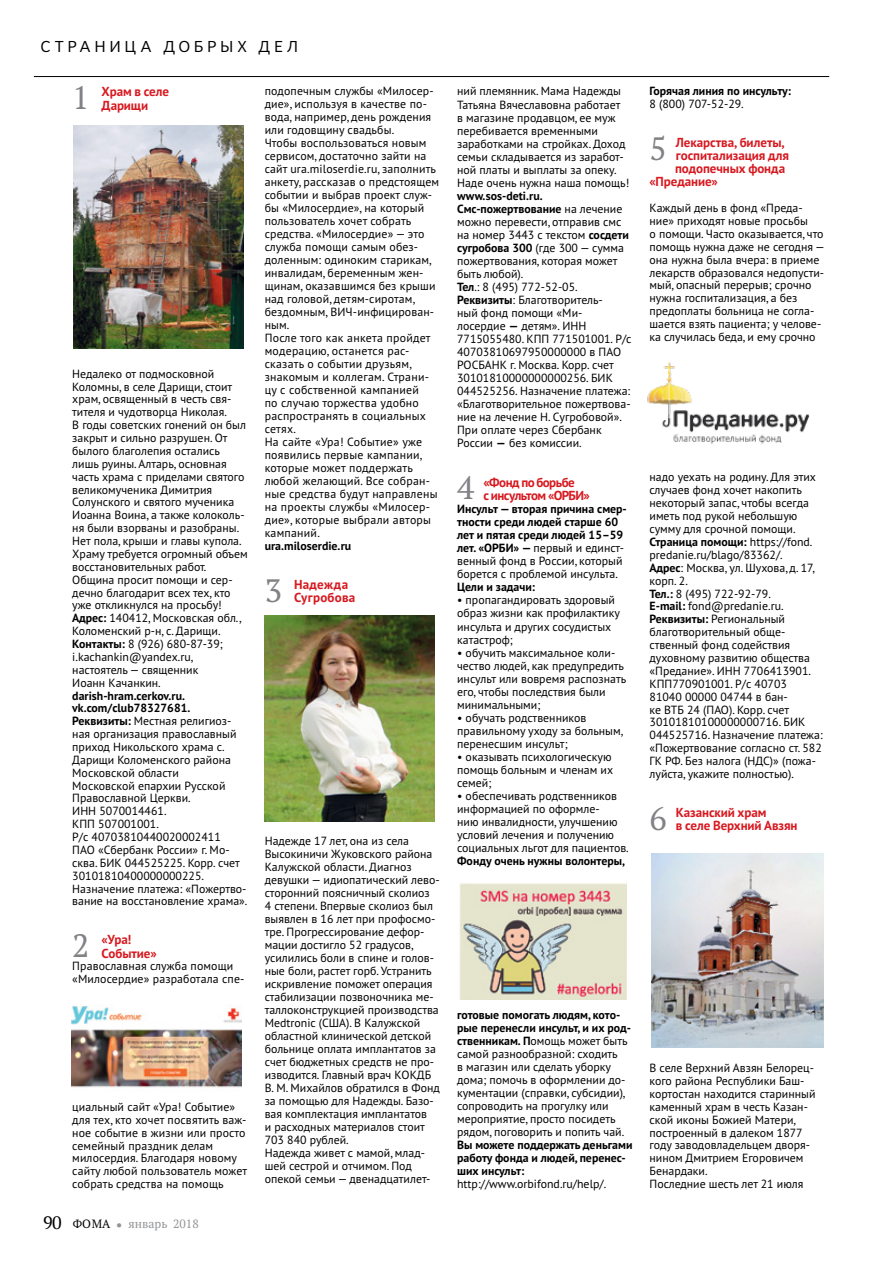
<style>
.page{position:relative;width:893px;height:1263px;background:#fff}
.page>*{position:absolute;margin:0;border:0;box-sizing:border-box;transform-origin:0 0}
.t1{font:32.4px "PT Serif";color:#808285}
.t2{font:15.75px "Mediator";letter-spacing:.23em;color:#000}
.t3{font:700 13.05px/13.5px "PT Sans";letter-spacing:-.01em;color:#d71920}
.t4{font:700 13.05px/13.5px "PT Sans";letter-spacing:-.045em;color:#d71920}
.t5{font:700 13.05px/13.5px "PT Sans";letter-spacing:.02em;color:#d71920}
.t6{font:12px "PT Serif";color:#939598}
.t7{font:11.85px/13px "PT Sans";color:#000}
.t8{font:700 11.85px/13px "PT Sans";color:#000}
.s1{font-weight:700}
.s2{font-size:18px;color:#000}
.s3{color:#000}
.s4{font-size:15px}
.s5{font-weight:400}
</style>
<div class="page">
<hr style="left:34px;top:76px;width:795px;height:1px;background:#000">
<img style="left:73px;top:125px;width:170px;height:224px">
<img style="left:72px;top:1005px;width:170px;height:83px">
<img style="left:265px;top:615px;width:169px;height:207px">
<img style="left:459px;top:883px;width:168px;height:116px">
<img style="left:647px;top:362px;width:163px;height:82px">
<img style="left:651px;top:853px;width:173px;height:195px">
<h2 class="t2" style="left:40px;top:36px;width:259px">страница доб ры х дел</h2>
<h1 class="t1" style="left:72px;top:77px;width:19px">1</h1>
<p class="t3" style="left:102px;top:85px;width:69px">Храм в селе<br>Дарищи</p>
<p class="t7" style="left:72px;top:367px;width:177px">Недалеко от подмосковной<br>Коломны, в селе Дарищи, стоит храм, освященный в честь свя&shy;тителя и чудотворца Николая.<br>В годы советских гонений он был закрыт и сильно разрушен. От былого благолепия остались лишь руины. Алтарь, основная часть храма с приделами святого великомученика Димитрия<br>Солунского и святого мученика<br>Иоанна Воина, а также колоколь&shy;ня были взорваны и разобраны.<br>Нет пола, крыши и главы купола.<br>Храму требуется огромный объем восстановительных работ.<br>Община просит помощи и сер&shy;дечно благодарит всех тех, кто уже откликнулся на просьбу!<br><span class="s1">Адрес:</span> 140412, Московская обл.,<br>Коломенский р-н, с. Дарищи.<br><span class="s1">Контакты:</span> 8 (926) 680-87-39; i.kachankin@yandex.ru, настоятель — священник<br>Иоанн Качанкин.</p>
<p class="t7" style="left:72px;top:689px;width:177px"><span class="s1">darish-hram.cerkov.ru. vk.com/club78327681.<br>Реквизиты:</span> Местная религиоз&shy;ная организация православный приход Никольского храма с.<br>Дарищи Коломенского района<br>Московской области<br>Московской епархии Русской<br>Православной Церкви.<br>ИНН 5070014461.<br>КПП 507001001.<br>Р/с 40703810440020002411<br>ПАО «Сбербанк России» г. Мо&shy;сква. БИК 044525225. Корр. счет<br>30101810400000000225.<br>Назначение платежа: «Пожертво&shy;вание на восстановление храма».</p>
<h1 class="t1" style="left:72px;top:924px;width:19px">2</h1>
<p class="t3" style="left:102px;top:932px;width:57px">«Ура!<br>Событие»</p>
<p class="t7" style="left:72px;top:959px;width:174px">Православная служба помощи «Милосердие» разработала спе-</p>
<p class="t7" style="left:72px;top:1100px;width:176px">циальный сайт «Ура! Событие» для тех, кто хочет посвятить важ&shy;ное событие в жизни или просто семейный праздник делам милосердия. Благодаря новому сайту любой пользователь может собрать средства на помощь</p>
<p class="t6" style="left:43px;top:1216px;width:157px"><span class="s2">90</span> <span class="s3">ФОМА</span> <span class="s4">•</span> январь 2018</p>
<p class="t7" style="left:265px;top:84px;width:176px">подопечным службы «Милосер&shy;дие», используя в качестве по&shy;вода, например, день рождения или годовщину свадьбы.<br>Чтобы воспользоваться новым сервисом, достаточно зайти на сайт ura.miloserdie.ru, заполнить анкету, рассказав о предстоящем событии и выбрав проект служ&shy;бы «Милосердие», на который пользователь хочет собрать средства. «Милосердие» — это служба помощи самым обез&shy;доленным: одиноким старикам, инвалидам, беременным жен&shy;щинам, оказавшимся без крыши над головой, детям-сиротам, бездомным, ВИЧ-инфицирован&shy;ным.<br>После того как анкета пройдет модерацию, останется рас&shy;сказать о событии друзьям, знакомым и коллегам. Страни&shy;цу с собственной кампанией<br>по случаю торжества удобно распространять в социальных сетях.<br>На сайте «Ура! Событие» уже появились первые кампании, которые может поддержать любой желающий. Все собран&shy;ные средства будут направлены на проекты службы «Милосер&shy;дие», которые выбрали авторы кампаний.</p>
<p class="t8" style="left:265px;top:539px;width:88px">ura.miloserdie.ru</p>
<h1 class="t1" style="left:265px;top:569px;width:19px">3</h1>
<p class="t5" style="left:294px;top:577px;width:63px">Надежда<br>Сугробова</p>
<p class="t7" style="left:265px;top:834px;width:177px">Надежде 17 лет, она из села<br>Высокиничи Жуковского района<br>Калужской области. Диагноз девушки — идиопатический лево&shy;сторонний поясничный сколиоз<br>4 степени. Впервые сколиоз был выявлен в 16 лет при профосмо&shy;тре. Прогрессирование дефор&shy;мации достигло 52 градусов, усилились боли в спине и голов&shy;ные боли, растет горб. Устранить искривление поможет операция стабилизации позвоночника ме&shy;таллоконструкцией производства<br>M edtronic (США). В Калужской областной клинической детской больнице оплата имплантатов за счет бюджетных средств не про&shy;изводится. Главный врач КОКДБ<br>В. М. Михайлов обратился в Фонд за помощью для Надежды. Базо&shy;вая комплектация имплантатов<br>и расходных материалов стоит<br>703 840 рублей.<br>Надежда живет с мамой, млад&shy;шей сестрой и отчимом. Под опекой семьи — двенадцатилет-</p>
<p class="t7" style="left:457px;top:85px;width:174px">ний племянник. Мама Надежды<br>Татьяна Вячеславовна работает<br>в магазине продавцом, ее муж перебивается временными заработками на стройках. Доход семьи складывается из заработ&shy;ной платы и выплаты за опеку.<br>Наде очень нужна наша помощь!</p>
<p class="t7" style="left:457px;top:189px;width:176px"><span class="s1">www.sos-deti.ru.<br>Смс-пожертвование</span> на лечение можно перевести, отправив смс на номер 3443 с текстом <span class="s1">сосдети сугробова 300</span> (где 300 — сумма пожертвования, которая может быть любой).<br><span class="s1">Тел</span>.: 8 (495) 772-52-05.<br><span class="s1">Реквизиты</span>: Благотворитель-<br>ный фонд помощи «Ми&shy;лосердие <span class="s1">—</span> детям». ИНН<br>7715055480. КПП 771501001. Р/с<br>40703810697950000000 в ПАО<br>РОСБАНК г. Москва. Корр. счет<br>30101810000000000256. БИК<br>044525256. Назначение платежа: «Благотворительное пожертвова&shy;ние на лечение Н. Сугробовой».<br>При оплате через Сбербанк<br>России <span class="s1">—</span> без комиссии.</p>
<h1 class="t1" style="left:457px;top:467px;width:19px">4</h1>
<p class="t4" style="left:483px;top:475px;width:108px">«Фонд по борьбе<br>с инсультом «ОРБИ»</p>
<p class="t8" style="left:457px;top:502px;width:171px">Инсульт — вторая причина смер&shy;тности среди людей старше 60 лет и пятая среди людей 15–59 лет. «ОРБИ» — <span class="s5">первый и единст&shy;венный фонд в России, который борется с проблемой инсульта.</span></p>
<p class="t8" style="left:457px;top:580px;width:80px">Цели и задачи:</p>
<p class="t7" style="left:457px;top:593px;width:164px">• пропагандировать здоровый образ жизни как профилактику инсульта и других сосудистых катастроф;</p>
<p class="t7" style="left:457px;top:646px;width:171px">• обучить максимальное коли&shy;чество людей, как предупредить инсульт или вовремя распознать его, чтобы последствия были минимальными;</p>
<p class="t7" style="left:457px;top:711px;width:167px">• обучать родственников правильному уходу за больным, перенесшим инсульт;</p>
<p class="t7" style="left:457px;top:750px;width:158px">• оказывать психологическую помощь больным и членам их семей;</p>
<p class="t7" style="left:457px;top:789px;width:173px">• обеспечивать родственников информацией по оформле-<br>нию инвалидности, улучшению условий лечения и получению социальных льгот для пациентов.</p>
<p class="t8" style="left:457px;top:854px;width:169px">Фонду очень нужны волонтеры,</p>
<p class="t7" style="left:457px;top:1007px;width:176px"><span class="s1">готовые помогать людям, кото&shy;рые перенесли инсульт, и их род&shy;ственникам. П</span>омощь может быть самой разнообразной: сходить<br>в магазин или сделать уборку дома; помочь в оформлении до&shy;кументации (справки, субсидии), сопроводить на прогулку или мероприятие, просто посидеть рядом, поговорить и попить чай.</p>
<p class="t8" style="left:457px;top:1138px;width:177px">Вы можете поддержать деньгами работу фонда и людей, перенес&shy;ших инсульт:</p>
<p class="t7" style="left:457px;top:1177px;width:151px">http://www.orbifond.ru/help/.</p>
<p class="t8" style="left:649px;top:84px;width:143px">Горячая линия по инсульту:</p>
<p class="t7" style="left:649px;top:97px;width:96px">8 (800) 707-52-29.</p>
<h1 class="t1" style="left:649px;top:127px;width:19px">5</h1>
<p class="t3" style="left:676px;top:135px;width:110px">Лекарства, билеты,</p>
<p class="t3" style="left:676px;top:148px;width:115px">госпитализация для</p>
<p class="t3" style="left:675px;top:161px;width:112px">подопечных фонда</p>
<p class="t3" style="left:649px;top:175px;width:70px">«Предание»</p>
<p class="t7" style="left:649px;top:201px;width:177px">Каждый день в фонд «Преда&shy;ние» приходят новые просьбы<br>о помощи. Часто оказывается, что помощь нужна даже не сегодня — она нужна была вчера: в приеме лекарств образовался недопусти&shy;мый, опасный перерыв; срочно нужна госпитализация, а без предоплаты больница не согла&shy;шается взять пациента; у челове&shy;ка случилась беда, и ему срочно</p>
<p class="t7" style="left:649px;top:471px;width:175px">надо уехать на родину. Для этих случаев фонд хочет накопить некоторый запас, чтобы всегда иметь под рукой небольшую сумму для срочной помощи.<br><span class="s1">Страница помощи:</span> https://fond. predanie.ru/blago/83362/.<br><span class="s1">Адрес</span>: Москва, ул. Шухова, д. 17, корп. 2.<br><span class="s1">Тел.:</span> 8 (495) 722-92-79.<br><span class="s1">E-mail:</span> fond@predanie.ru.<br><span class="s1">Реквизиты:</span> Региональный благотворительный обще&shy;ственный фонд содействия духовному развитию общества «Предание». ИНН 7706413901.<br>КПП770901001. Р/с 40703<br>81040 00000 04744 в бан-<br>ке ВТБ 24 (ПАО). Корр. счет<br>30101810100000000716. БИК<br>044525716. Назначение платежа: «Пожертвование согласно ст. 582<br>ГК РФ. Без налога (НДС)» (пожа&shy;луйста, укажите полностью).</p>
<h1 class="t1" style="left:649px;top:797px;width:19px">6</h1>
<p class="t3" style="left:676px;top:806px;width:123px;line-height:12.8px">Казанский храм<br>в селе Верхний Авзян</p>
<p class="t7" style="left:649px;top:1061px;width:167px">В селе Верхний Авзян Белорец&shy;кого района Республики Баш&shy;кортостан находится старинный каменный храм в честь Казан&shy;ской иконы Божией Матери, построенный в далеком 1877 году заводовладельцем дворя&shy;нином Дмитрием Егоровичем<br>Бенардаки.<br>Последние шесть лет 21 июля</p>
</div>
